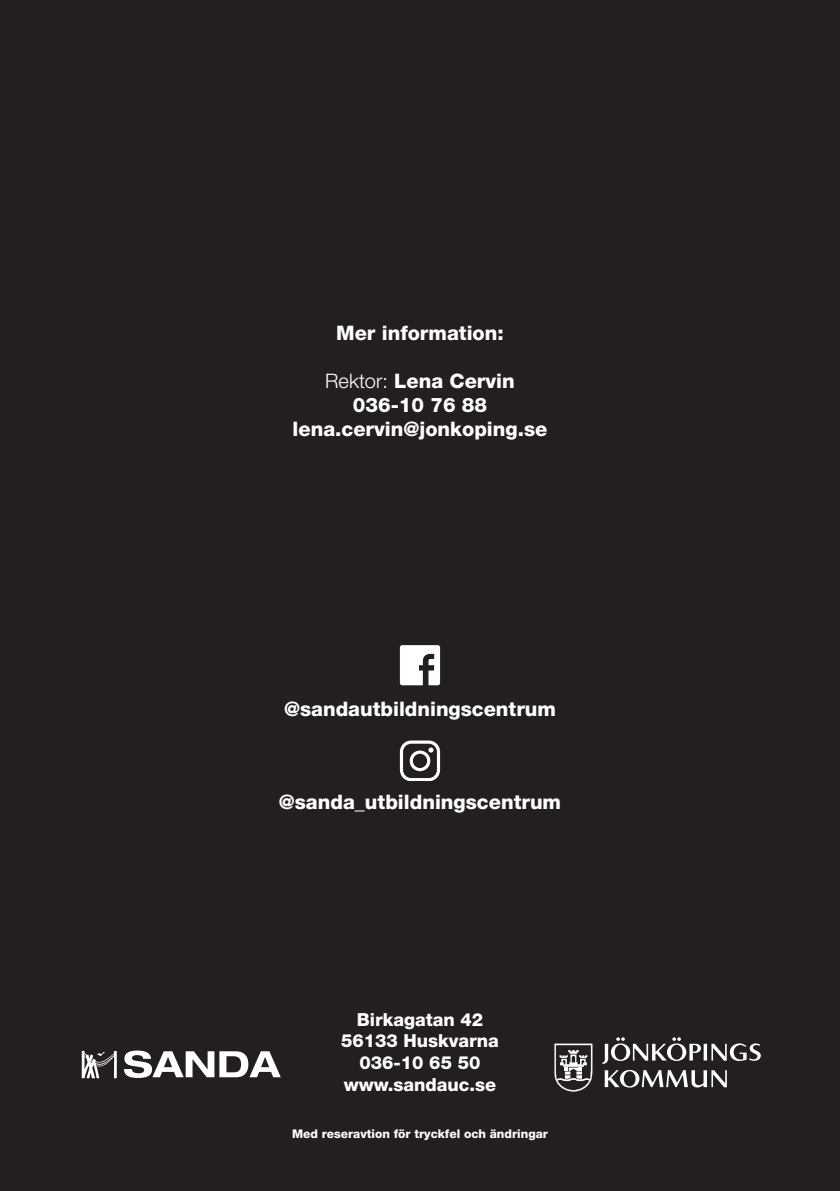
<style>
.page{position:relative;width:840px;height:1191px;background:#fff}
.page>*{position:absolute;margin:0;border:0;box-sizing:border-box;transform-origin:0 0}
.t1{font:800 20px/24px "Helvetica Neue LT Std";color:#fff;text-align:center}
.t2{font:800 18px/21.6px "Helvetica Neue LT Std";color:#fff;text-align:center}
.t3{font:800 12px "Helvetica Neue LT Std";color:#fff}
.s1{font-weight:300}
</style>
<div class="page">
<div style="left:0;top:0;width:839px;height:1191px;background:#231f20"></div>
<svg style="left:399px;top:645px;width:41px;height:40px;background:#d7d7d7"></svg>
<svg style="left:399px;top:740px;width:41px;height:40px"></svg>
<svg style="left:82px;top:1050px;width:35px;height:28px"></svg>
<svg style="left:124px;top:1050px;width:156px;height:28px"></svg>
<svg style="left:602px;top:1037px;width:158px;height:27px"></svg>
<svg style="left:604px;top:1070px;width:122px;height:17px"></svg>
<svg style="left:554px;top:1043px;width:38px;height:48px"></svg>
<p class="t1" style="left:336px;top:321px;width:169px">Mer information:</p>
<p class="t1" style="left:292px;top:369px;width:256px"><span class="s1">Rektor:</span> Lena Cervin<br>036-10 76 88 lena.cervin@jonkoping.se</p>
<p class="t1" style="left:284px;top:697px;width:273px">@sandautbildningscentrum</p>
<p class="t1" style="left:279px;top:789px;width:284px">@sanda_utbildningscentrum</p>
<p class="t2" style="left:341px;top:1008px;width:159px">Birkagatan 42<br>56133 Huskvarna<br>036-10 65 50 www.sandauc.se</p>
<p class="t3" style="left:292px;top:1126px;width:257px">Med reseravtion för tryckfel och ändringar</p>
</div>
